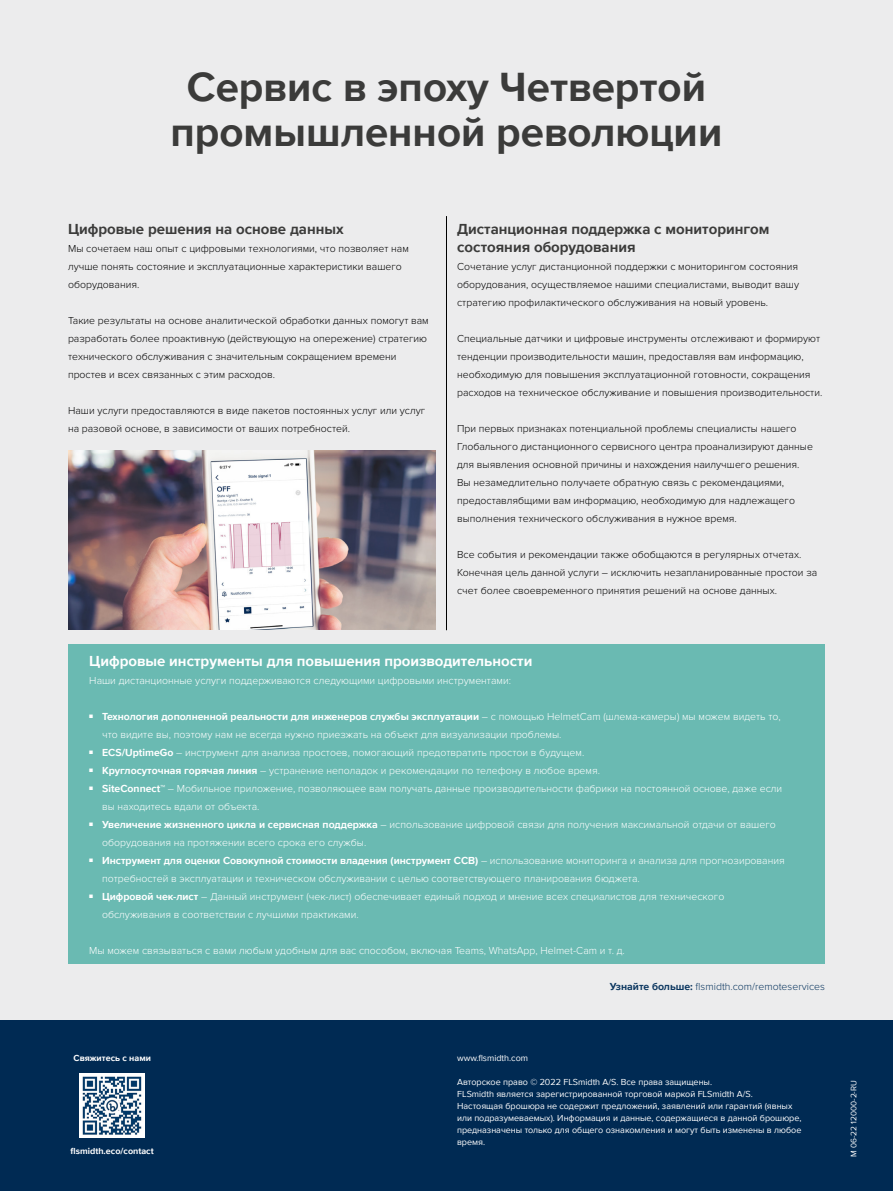
<style>
.page{position:relative;width:893px;height:1191px;background:#ececed}
.page>*{position:absolute;margin:0;border:0;box-sizing:border-box;transform-origin:0 0}
.t1{font:700 42px/45px "Proxima Nova";color:#3b3b3a;text-align:center}
.t2{font:700 15px/18px "Proxima Nova";color:#3b3b3a}
.t3{font:700 15px "Proxima Nova";color:#fff}
.t4{font:300 10.5px/18px "Proxima Nova";color:#000}
.t5{font:300 10.5px/18px "Proxima Nova";color:#fff}
.t6{font:300 10.5px "Proxima Nova";color:#0c3760}
.t7{font:9px/12px "Proxima Nova";color:#fff}
.t8{font:700 9px "Proxima Nova";color:#fff}
.t9{font:8.25px "Proxima Nova";color:#fff}
.s1{font-weight:700}
</style>
<div class="page">
<img style="left:68px;top:450px;width:368px;height:179px">
<hr style="left:446px;top:216px;width:1px;height:414px;background:#000">
<div style="left:0;top:1020px;width:893px;height:171px;background:#002a53"></div>
<div style="left:68px;top:644px;width:757px;height:319px;background:#6abab2"></div>
<img style="left:80px;top:1073px;width:65px;height:64px">
<h1 class="t1" style="left:171px;top:64px;width:553px">Сервис в эпоху Четвертой промышленной революции</h1>
<h2 class="t2" style="left:68px;top:220px;width:277px">Цифровые решения на основе данных</h2>
<p class="t4" style="left:68px;top:240px;width:342px">Мы сочетаем наш опыт с цифровыми технологиями, что позволяет нам лучше понять состояние и эксплуатационные характеристики вашего оборудования.</p>
<p class="t4" style="left:68px;top:312px;width:362px">Такие результаты на основе аналитической обработки данных помогут вам разработать более проактивную (действующую на опережение) стратегию технического обслуживания с значительным сокращением времени простев и всех связанных с этим расходов.</p>
<p class="t4" style="left:68px;top:402px;width:359px">Наши услуги предоставляются в виде пакетов постоянных услуг или услуг на разовой основе, в зависимости от ваших потребностей.</p>
<h2 class="t2" style="left:457px;top:220px;width:314px">Дистанционная поддержка с мониторингом состояния оборудования</h2>
<p class="t4" style="left:457px;top:258px;width:343px;text-align:justify">Сочетание услуг дистанционной поддержки с мониторингом состояния оборудования, осуществляемое нашими специалистами, выводит вашу стратегию профилактического обслуживания на новый уровень.</p>
<p class="t4" style="left:457px;top:330px;width:367px">Специальные датчики и цифровые инструменты отслеживают и формируют тенденции производительности машин, предоставляя вам информацию, необходимую для повышения эксплуатационной готовности, сокращения расходов на техническое обслуживание и повышения производительности.</p>
<p class="t4" style="left:457px;top:420px;width:357px">При первых признаках потенциальной проблемы специалисты нашего Глобального дистанционного сервисного центра проанализируют данные для выявления основной причины и нахождения наилучшего решения.<br>Вы незамедлительно получаете обратную связь с рекомендациями, предоставлябщими вам информацию, необходимую для надлежащего выполнения технического обслуживания в нужное время.</p>
<p class="t4" style="left:457px;top:546px;width:362px">Все события и рекомендации также обобщаются в регулярных отчетах.<br>Конечная цель данной услуги – исключить незапланированные простои за счет более своевременного принятия решений на основе данных.</p>
<h2 class="t3" style="left:89px;top:650px;width:445px">Цифровые инструменты для повышения производительности</h2>
<p class="t5" style="left:89px;top:672px;width:423px">Наши дистанционные услуги поддерживаются следующими цифровыми инструментами:</p>
<p class="t5" style="left:102px;top:708px;width:680px;text-indent:-13px"><sup>■</sup> <span class="s1">Технология дополненной реальности для инженеров службы эксплуатации</span> – с помощью HelmetCam (шлема-камеры) мы можем видеть то, что видите вы, поэтому нам не всегда нужно приезжать на объект для визуализации проблемы.</p>
<p class="t5" style="left:89px;top:744px;width:496px"><sup>■</sup> <span class="s1">ECS/UptimeGo</span> – инструмент для анализа простоев, помогающий предотвратить простои в будущем.</p>
<p class="t5" style="left:89px;top:762px;width:512px"><sup>■</sup> <span class="s1">Круглосуточная горячая линия</span> – устранение неполадок и рекомендации по телефону в любое время.</p>
<p class="t5" style="left:102px;top:780px;width:682px;text-indent:-13px"><sup>■</sup> <span class="s1">SiteConnect™</span> – Мобильное приложение, позволяющее вам получать данные производительности фабрики на постоянной основе, даже если вы находитесь вдали от объекта.</p>
<p class="t5" style="left:102px;top:816px;width:675px;text-indent:-13px"><sup>■</sup> <span class="s1">Увеличение жизненного цикла и сервисная поддержка</span> – использование цифровой связи для получения максимальной отдачи от вашего оборудования на протяжении всего срока его службы.</p>
<p class="t5" style="left:102px;top:852px;width:684px;text-indent:-13px"><sup>■</sup> <span class="s1">Инструмент для оценки Совокупной стоимости владения (инструмент ССВ)</span> – использование мониторинга и анализа для прогнозирования потребностей в эксплуатации и техническом обслуживании с целью соответствующего планирования бюджета.</p>
<p class="t5" style="left:102px;top:888px;width:624px;text-indent:-13px"><sup>■</sup> <span class="s1">Цифровой чек-лист</span> – Данный инструмент (чек-лист) обеспечивает единый подход и мнение всех специалистов для технического обслуживания в соoтветствии с лучшими практиками.</p>
<p class="t5" style="left:89px;top:942px;width:537px">Мы можем связываться с вами любым удобным для вас способом, включая Teams, WhatsApp, Helmet-Cam и т. д.</p>
<p class="t6" style="left:610px;top:980px;width:216px"><span class="s1">Узнайте больше:</span> flsmidth.com/remoteservices</p>
<p class="t8" style="left:74px;top:1051px;width:79px">Свяжитесь с нами</p>
<p class="t8" style="left:71px;top:1144px;width:85px">flsmidth.eco/contact</p>
<p class="t7" style="left:457px;top:1051px;width:73px">www.flsmidth.com</p>
<p class="t7" style="left:457px;top:1076px;width:346px">Авторское право © 2022 FLSmidth A/S. Все права защищены.<br>FLSmidth является зарегистрированной торговой маркой FLSmidth A/S.<br>Настоящая брошюра не содержит предложений, заявлений или гарантий (явных или подразумеваемых). Информация и данные, содержащиеся в данной брошюре, предназначены только для общего ознакомления и могут быть изменены в любое время.</p>
<p class="t9" style="left:847px;top:1156px;width:78px;rotate:-90deg">M 06-22 12000-2-RU</p>
</div>
